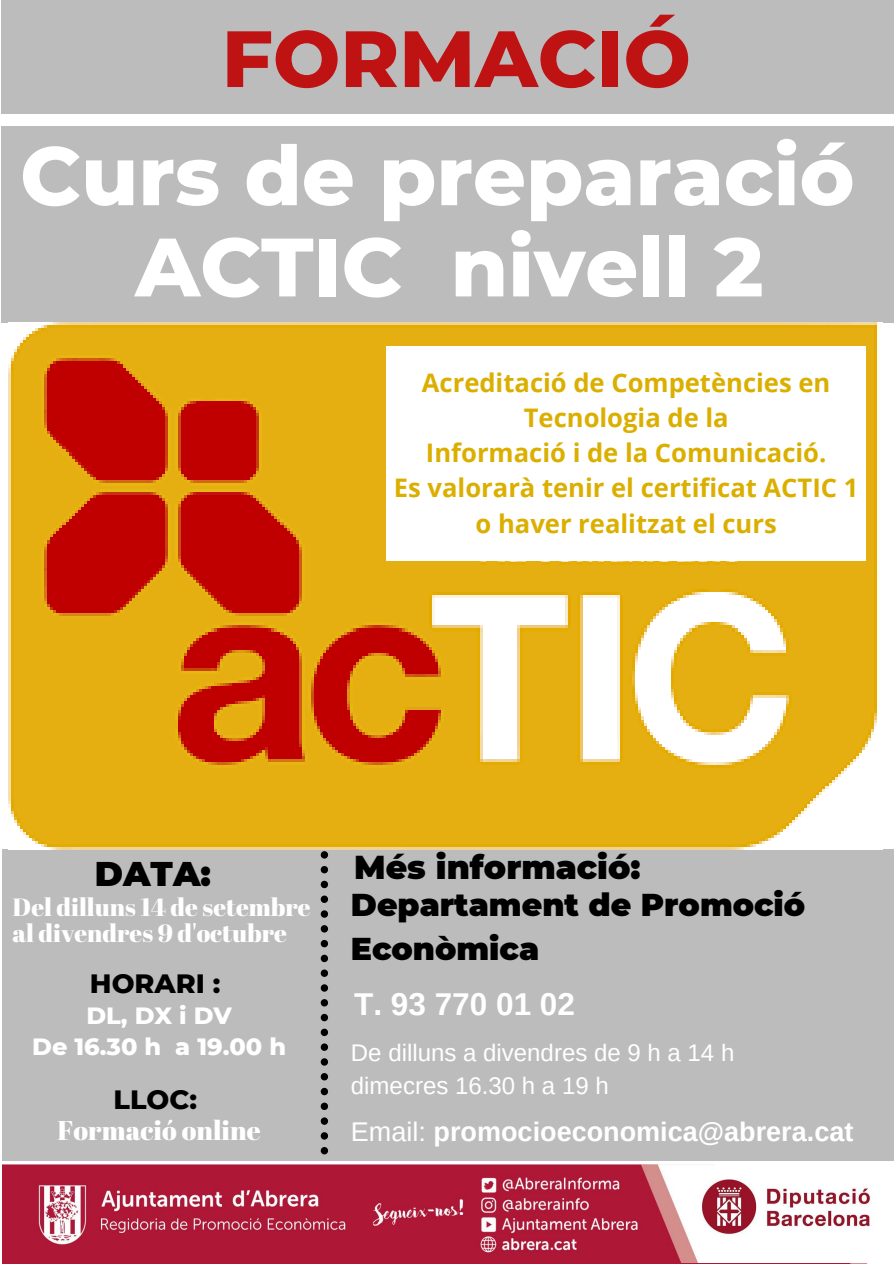
<style>
.page{position:relative;width:894px;height:1264px;background:#fff}
.page>*{position:absolute;margin:0;border:0;box-sizing:border-box;transform-origin:0 0}
.t1{font:800 82.5px/91.2px "Montserrat";color:#fff;text-align:center}
.t2{font:800 79.5px "Montserrat";color:#bf1313}
.t3{font:900 34.2px "Montserrat";color:#000}
.t4{font:900 33px "Montserrat";color:#000}
.t5{font:900 31.5px/44px "Montserrat";color:#000}
.t6{font:700 31.5px "Arimo";color:#fff}
.t7{font:700 27px "Arimo";color:#fff}
.t8{font:27px "Abril Fatface";color:#fff}
.t9{font:800 27px "Montserrat";color:#000}
.t10{font:700 25.65px/35.2px "Open Sans";color:#dbaf00;text-align:center}
.t11{font:24.9px/26.8px "Abril Fatface";color:#fff}
.t12{font:24px/32.7px "Arimo";color:#fff}
.t13{font:800 24px/30.5px "Montserrat";color:#fff;text-align:center}
.s1{font-weight:400}
</style>
<div class="page">
<div style="left:1px;top:0;width:892px;height:114px;background:#bcbcbc"></div>
<div style="left:3px;top:849px;width:890px;height:317px;background:#bcbcbc"></div>
<svg style="left:320px;top:851px;width:8px;height:7px"></svg>
<svg style="left:320px;top:866px;width:8px;height:7px"></svg>
<svg style="left:320px;top:880px;width:8px;height:8px"></svg>
<svg style="left:320px;top:895px;width:8px;height:8px"></svg>
<svg style="left:320px;top:910px;width:8px;height:7px"></svg>
<svg style="left:320px;top:925px;width:8px;height:7px"></svg>
<svg style="left:320px;top:940px;width:8px;height:7px"></svg>
<svg style="left:320px;top:954px;width:8px;height:8px"></svg>
<svg style="left:320px;top:969px;width:8px;height:7px"></svg>
<svg style="left:320px;top:984px;width:8px;height:7px"></svg>
<svg style="left:320px;top:999px;width:8px;height:7px"></svg>
<svg style="left:320px;top:1013px;width:8px;height:8px"></svg>
<svg style="left:320px;top:1028px;width:8px;height:8px"></svg>
<svg style="left:320px;top:1043px;width:8px;height:7px"></svg>
<svg style="left:320px;top:1058px;width:8px;height:7px"></svg>
<svg style="left:320px;top:1073px;width:8px;height:7px"></svg>
<svg style="left:320px;top:1087px;width:8px;height:8px"></svg>
<svg style="left:320px;top:1102px;width:8px;height:7px"></svg>
<svg style="left:320px;top:1117px;width:8px;height:7px"></svg>
<svg style="left:320px;top:1132px;width:8px;height:7px"></svg>
<svg style="left:320px;top:1147px;width:8px;height:7px"></svg>
<div style="left:1px;top:126px;width:892px;height:197px;background:#bcbcbc"></div>
<img style="left:3px;top:1161px;width:696px;height:102px">
<img style="left:370px;top:1161px;width:345px;height:101px">
<div style="left:715px;top:1161px;width:178px;height:101px;background:#fff"></div>
<img style="left:695px;top:1169px;width:177px;height:79px">
<img style="left:8px;top:322px;width:874px;height:527px">
<div style="left:386px;top:347px;width:479px;height:214px;background:#fff"></div>
<h2 class="t2" style="left:222px;top:10px;width:470px">FORMACIÓ</h2>
<h1 class="t1" style="left:20px;top:130px;width:835px">Curs de preparació<br>ACTIC nivell 2</h1>
<p class="t10" style="left:394px;top:364px;width:466px">Acreditació de Competències en<br>Tecnologia de la<br>Informació i de la Comunicació.<br>Es valorarà tenir el certificat ACTIC 1 o haver realitzat el curs</p>
<h3 class="t3" style="left:95px;top:853px;width:118px">DATA:</h3>
<p class="t11" style="left:13px;top:892px;width:299px">Del dilluns 14 de setembre al divendres 9 d'octubre</p>
<p class="t9" style="left:90px;top:966px;width:132px">HORARI :</p>
<p class="t13" style="left:32px;top:1000px;width:255px">DL, DX i DV<br>De 16.30 h a 19.00 h</p>
<p class="t9" style="left:113px;top:1083px;width:85px">LLOC:</p>
<p class="t8" style="left:58px;top:1111px;width:205px">Formació online</p>
<p class="t4" style="left:354px;top:846px;width:288px">Més informació:</p>
<p class="t5" style="left:351px;top:882px;width:455px">Departament de Promoció<br>Econòmica</p>
<p class="t6" style="left:354px;top:986px;width:222px">T. 93 770 01 02</p>
<p class="t12" style="left:351px;top:1036px;width:385px">De dilluns a divendres de 9 h a 14 h dimecres 16.30 h a 19 h</p>
<p class="t7" style="left:351px;top:1116px;width:504px"><span class="s1">Email:</span> promocioeconomica@abrera.cat</p>
</div>
